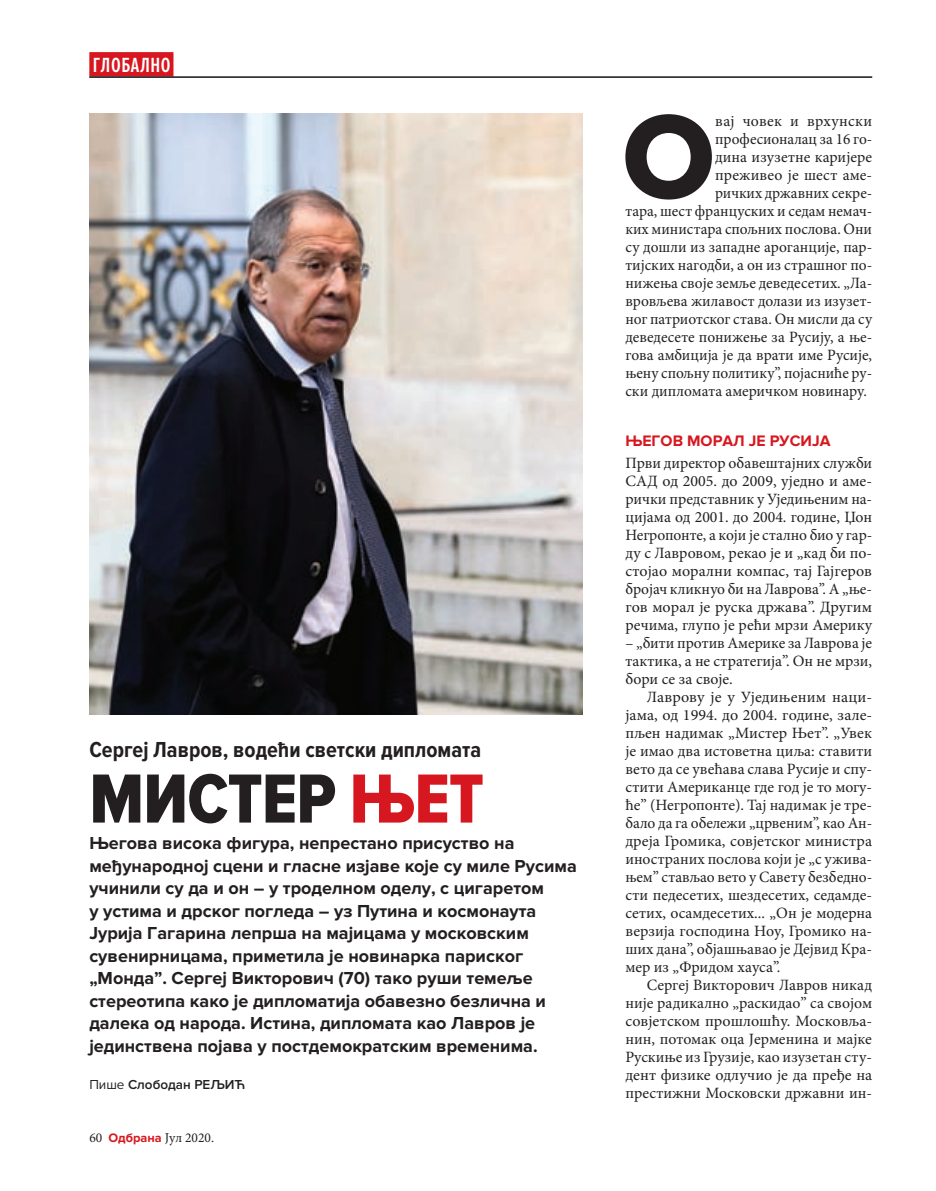
<style>
.page{position:relative;width:936px;height:1191px;background:#fff}
.page>*{position:absolute;margin:0;border:0;box-sizing:border-box;transform-origin:0 0}
.BodyPrviPasus{font:123.75px "Proxima Nova Extrabld";color:#231f20}
.naslov{font:72px "Proxima Nova Cond Extrabld";letter-spacing:-.01em;color:#231f20}
.Sistem-nadnaslov{font:700 22.5px "Proxima Nova Cond";color:#231f20}
.RubrikaLevo{font:600 21.3px "Proxima Nova Ex Cn";letter-spacing:.03em;color:#fff}
.podnaslov_Verzal_12{font:700 18px/22.5px "Proxima Nova";color:#231f20}
.BodyPrviPasus-2{font:15.75px/18px "Minion Pro";color:#231f20;text-align:justify}
.Body{font:15.75px/18px "Minion Pro";color:#231f20;text-align:justify}
.MedjunaslovCrveni{font:700 15.75px "Proxima Nova";color:#d7171f}
.BodyPrviPasus-3{font:15.75px "Minion Pro";letter-spacing:.02em;color:#231f20}
.t1{font:13.5px "Minion Pro";color:#231f20}
.PiseAutor{font:600 13.5px "Proxima Nova";color:#231f20}
.s1{color:#d7171f}
.s2{font-weight:400}
.s3{font-family:"Proxima Nova";font-weight:700;font-size:12.75px;color:#d7171f}
</style>
<div class="page">
<div style="left:89px;top:52px;width:84px;height:25px;background:#d7171f"></div>
<hr style="left:89px;top:77px;width:783px;height:1px;background:#231f20">
<img style="left:89px;top:114px;width:493px;height:600px">
<p class="RubrikaLevo" style="left:93px;top:53px;width:79px">ГЛОБАЛНО</p>
<p class="Sistem-nadnaslov" style="left:89px;top:737px;width:393px">Сергеј Лавров, водећи светски дипломата</p>
<p class="naslov" style="left:89px;top:758px;width:396px">МИСТЕР <span class="s1">ЊЕТ</span></p>
<p class="podnaslov_Verzal_12" style="left:89px;top:832px;width:489px">Његова висока фигура, непрестано присуство на међународној сцени и гласне изјаве које су миле Русима учинили су да и он – у троделном оделу, с цигаретом<br>у устима и дрског погледа – уз Путина и космонаута Јурија Гагарина лепрша на мајицама у московским сувенирницама, приметила је новинарка париског „Монда”. Сергеј Викторович (70) тако руши темеље стереотипа како је дипломатија обавезно безлична и далека од народа. Истина, дипломата као Лавров је јединствена појава у постдемократским временима.</p>
<p class="PiseAutor" style="left:89px;top:1077px;width:157px"><span class="s2">Пише</span> Слободан РЕЉИЋ</p>
<p class="t1" style="left:89px;top:1129px;width:126px">60 <span class="s3">Одбрана</span> Јул 2020.</p>
<p class="BodyPrviPasus" style="left:622px;top:86px;width:94px">О</p>
<p class="BodyPrviPasus-3" style="left:715px;top:110px;width:158px">вај човек и врхунски</p>
<p class="BodyPrviPasus-2" style="left:715px;top:130px;width:158px">професионалац за 16 го-</p>
<p class="BodyPrviPasus-2" style="left:715px;top:148px;width:158px">дина изузетне каријере</p>
<p class="BodyPrviPasus-2" style="left:715px;top:166px;width:158px">преживео је шест аме-</p>
<p class="BodyPrviPasus-2" style="left:715px;top:184px;width:158px">ричких државних секре-</p>
<p class="BodyPrviPasus-2" style="left:625px;top:202px;width:248px">тара, шест француских и седам немач-</p>
<p class="BodyPrviPasus-2" style="left:625px;top:220px;width:248px">ких министара спољних послова. Они</p>
<p class="BodyPrviPasus-2" style="left:625px;top:238px;width:248px">су дошли из западне ароганције, пар-</p>
<p class="BodyPrviPasus-2" style="left:625px;top:256px;width:248px">тијских нагодби, а он из страшног по-</p>
<p class="BodyPrviPasus-2" style="left:625px;top:274px;width:248px">нижења своје земље деведесетих. „Ла-</p>
<p class="BodyPrviPasus-2" style="left:625px;top:292px;width:248px">вровљева жилавост долази из изузет-</p>
<p class="BodyPrviPasus-2" style="left:625px;top:310px;width:248px">ног патриотског става. Он мисли да су</p>
<p class="BodyPrviPasus-2" style="left:625px;top:328px;width:248px">деведесете понижење за Русију, а ње-</p>
<p class="BodyPrviPasus-2" style="left:625px;top:346px;width:248px">гова амбиција је да врати име Русије,</p>
<p class="BodyPrviPasus-2" style="left:625px;top:364px;width:248px">њену спољну политику”, појасниће ру-</p>
<p class="BodyPrviPasus-2" style="left:625px;top:382px;width:243px">ски дипломата америчком новинару.</p>
<p class="MedjunaslovCrveni" style="left:625px;top:431px;width:206px">ЊЕГОВ МОРАЛ ЈЕ РУСИЈА</p>
<p class="BodyPrviPasus-2" style="left:625px;top:454px;width:248px">Први директор обавештајних служби САД од 2005. до 2009, уједно и аме&shy;рички представник у Уједињеним на&shy;цијама од 2001. до 2004. године, Џон Негропонте, а који је стално био у гар&shy;ду с Лавровом, рекао је и „кад би по&shy;стојао морални компас, тај Гајгеров бројач кликнуо би на Лаврова”. А „ње&shy;гов морал је руска држава”. Другим речима, глупо је рећи мрзи Америку</p>
<p class="BodyPrviPasus-2" style="left:625px;top:634px;width:248px">– „бити против Америке за Лаврова је тактика, а не стратегија”. Он не мрзи, бори се за своје.</p>
<p class="Body" style="left:625px;top:688px;width:248px;text-indent:21px">Лаврову је у Уједињеним наци&shy;јама, од 1994. до 2004. године, зале&shy;пљен надимак „Мистер Њет”. „Увек је имао два истоветна циља: ставити вето да се увећава слава Русије и спу&shy;стити Американце где год је то могу&shy;ће” (Негропонте). Тај надимак је тре&shy;бало да га обележи „црвеним”, као Ан&shy;дреја Громика, совјетског министра иностраних послова који је „с ужива&shy;њем” стављао вето у Савету безбедно&shy;сти педесетих, шездесетих, седамде&shy;сетих, осамдесетих... „Он је модерна верзија господина Ноу, Громико на&shy;ших дана”, објашњавао је Дејвид Кра&shy;мер из „Фридом хауса”.</p>
<p class="Body" style="left:625px;top:976px;width:248px;text-indent:21px">Сергеј Викторович Лавров никад није радикално „раскидао” са својом совјетском прошлошћу. Московља&shy;нин, потомак оца Јерменина и мајке Рускиње из Грузије, као изузетан сту&shy;дент физике одлучио је да пређе на престижни Московски државни ин-</p>
</div>
